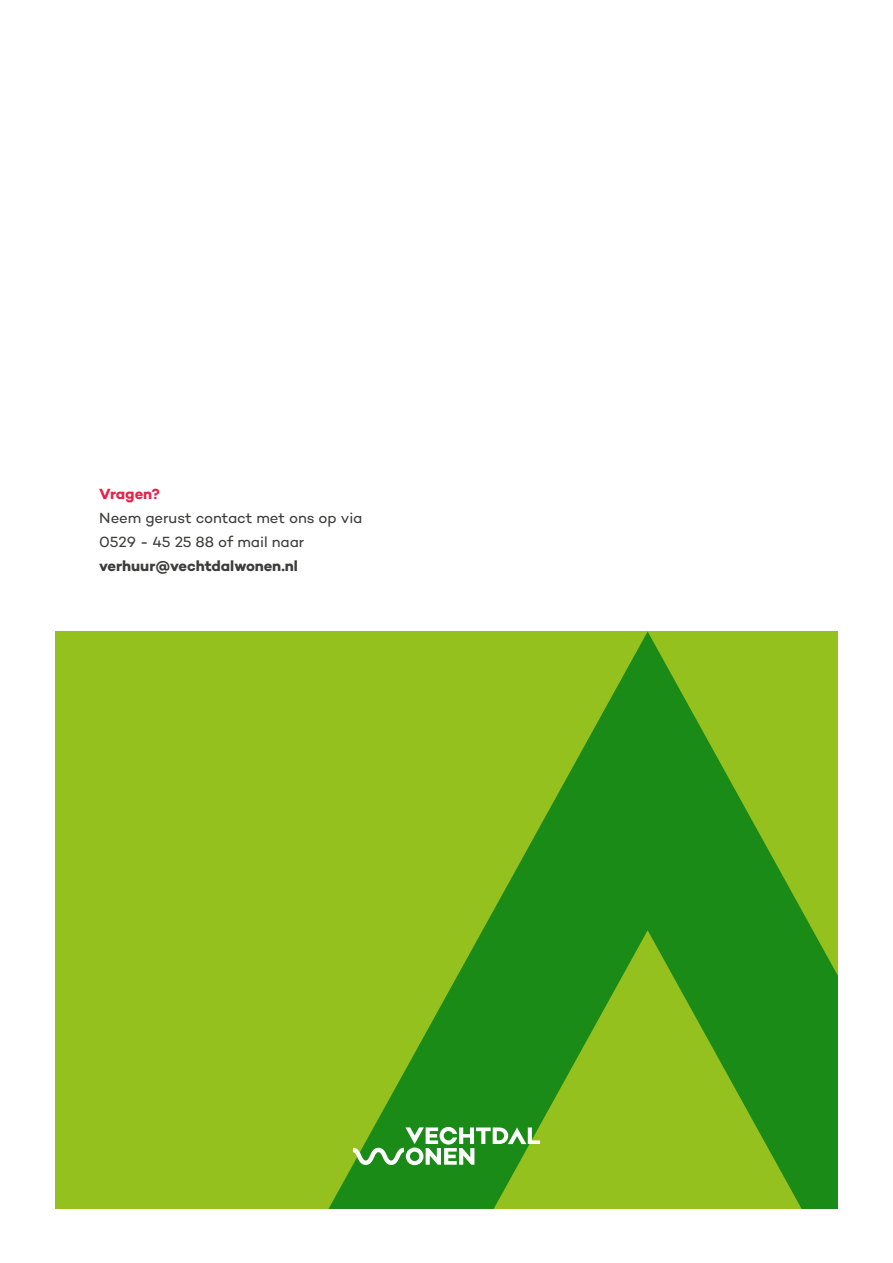
<style>
.page{position:relative;width:893px;height:1263px;background:#fff}
.page>*{position:absolute;margin:0;border:0;box-sizing:border-box;transform-origin:0 0}
.t1{font:15px/24px "Campton";letter-spacing:-.005em;color:#3c3c3b}
.t2{font:700 15px "Campton";letter-spacing:-.005em;color:#3c3c3b}
.t3{font:700 15px "Campton";letter-spacing:-.01em;color:#e62249}
</style>
<div class="page">
<div style="left:54px;top:631px;width:785px;height:578px;background:#95c11f"></div>
<svg style="left:328px;top:631px;width:511px;height:578px"></svg>
<svg style="left:353px;top:1127px;width:187px;height:38px;background:#6bb35c"></svg>
<p class="t3" style="left:99px;top:484px;width:62px">Vragen?</p>
<p class="t1" style="left:99px;top:506px;width:265px">Neem gerust contact met ons op via<br>0529 - 45 25 88 of mail naar</p>
<p class="t2" style="left:99px;top:556px;width:200px">verhuur@vechtdalwonen.nl</p>
</div>
